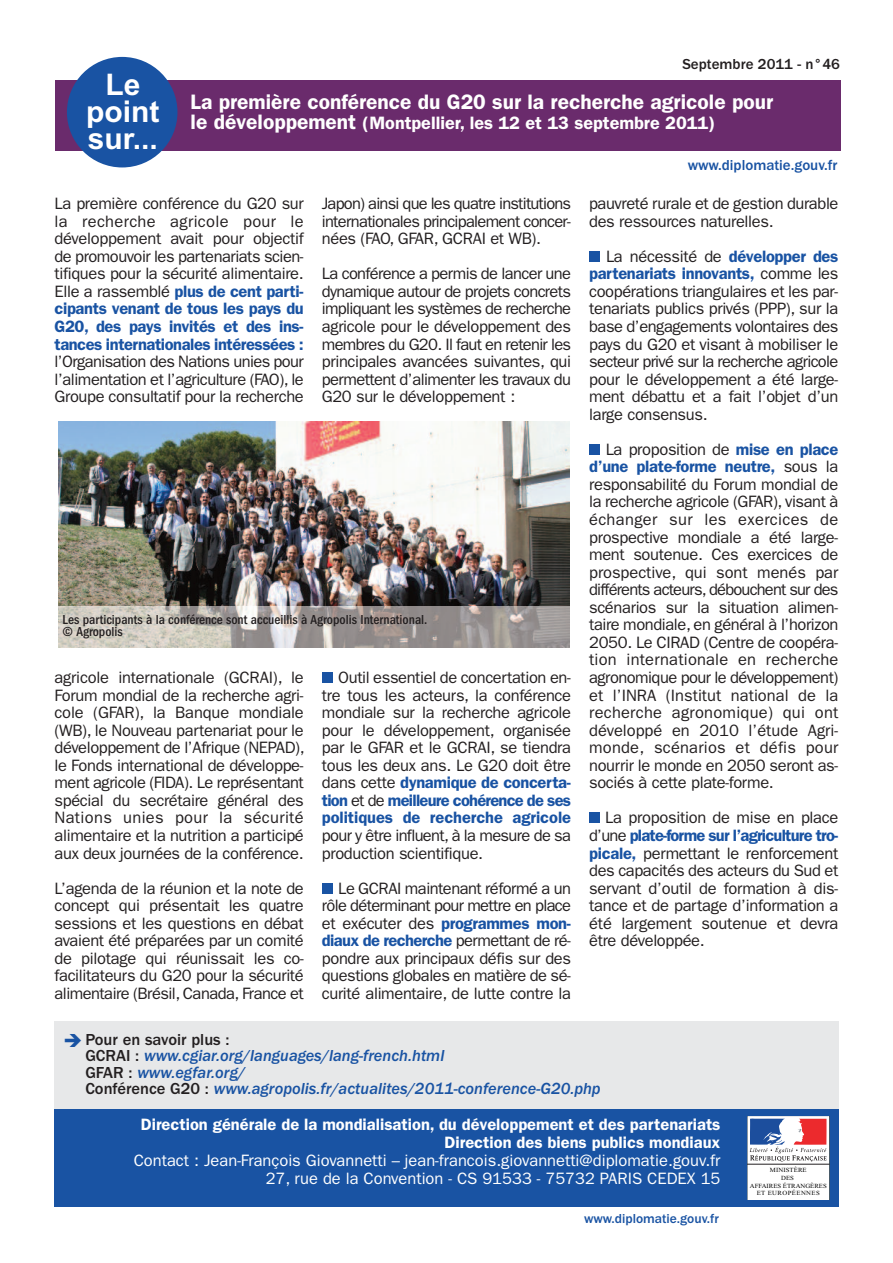
<style>
.page{position:relative;width:893px;height:1263px;background:#fff}
.page>*{position:absolute;margin:0;border:0;box-sizing:border-box;transform-origin:0 0}
.t1{font:700 30px/27px "Arial";color:#fff;text-align:center}
.t2{font:600 21px "ITC Franklin Gothic Std";color:#fff}
.t3{font:600 18px "ITC Franklin Gothic Std";color:#fff}
.t4{font:16.5px/17.5px "ITC Franklin Gothic Std";letter-spacing:-.02em;color:#231f20;text-align:justify}
.t5{font:16.5px/16.5px "ITC Franklin Gothic Std Med It";color:#1953a3}
.t6{font:16.5px/18px "ITC Franklin Gothic Std";color:#fff;text-align:right}
.t7{font:600 16.5px/18px "ITC Franklin Gothic Std";color:#fff;text-align:right}
.t8{font:500 16.5px "ITC Franklin Gothic Std";color:#231f20}
.t9{font:500 15px "ITC Franklin Gothic Std";color:#1953a3}
.t10{font:500 15px "ITC Franklin Gothic Std";color:#231f20}
.t11{font:500 condensed 13.5px/12px "ITC Franklin Gothic Std";color:#231f20}
.t12{font:500 13.5px "ITC Franklin Gothic Std";color:#1953a3}
.t13{font:6.3px/7.6px "Times New Roman";letter-spacing:.015em;color:#000;text-align:center;scale:1.08 1}
.s1{font-size:21px}
.s2{font-weight:600;color:#1953a3}
.s3{font-family:"ITC Franklin Gothic Std";font-weight:500;color:#231f20}
</style>
<div class="page">
<div style="left:55px;top:80px;width:785px;height:71px;background:#6a2b6c"></div>
<div style="left:67px;top:57px;width:110px;height:110px;background:#1953a3;border-radius:50%"></div>
<div style="left:54px;top:1109px;width:785px;height:97px;background:#1953a3"></div>
<svg style="left:747px;top:1116px;width:82px;height:84px;background:#dcced7"></svg>
<hr style="left:747px;top:1164px;width:82px;height:1px;background:#231f20">
<img style="left:58px;top:421px;width:511px;height:185px">
<svg style="left:58px;top:606px;width:512px;height:42px"></svg>
<img style="left:58px;top:606px;width:511px;height:41px">
<div style="left:54px;top:1021px;width:785px;height:87px;background:#e7e8e9"></div>
<div style="left:322px;top:883px;width:10px;height:10px;background:#1953a3"></div>
<div style="left:590px;top:251px;width:10px;height:11px;background:#1953a3"></div>
<div style="left:589px;top:444px;width:11px;height:11px;background:#1953a3"></div>
<div style="left:589px;top:813px;width:10px;height:10px;background:#1953a3"></div>
<div style="left:322px;top:672px;width:10px;height:10px;background:#1953a3"></div>
<h1 class="t1" style="left:86px;top:71px;width:75px">Le point sur...</h1>
<p class="t10" style="left:682px;top:59px;width:159px">Septembre 2011 - n°46</p>
<p class="t2" style="left:191px;top:95px;width:584px">La première conférence du G20 sur la recherche agricole pour</p>
<p class="t3" style="left:191px;top:116px;width:526px"><span class="s1">le développement</span> (Montpellier, les 12 et 13 septembre 2011)</p>
<p class="t9" style="left:688px;top:160px;width:151px">www.diplomatie.gouv.fr</p>
<p class="t4" style="left:55px;top:196px;width:251px">La première conférence du G20 sur la recherche agricole pour le développement avait pour objectif de promouvoir les partenariats scien&shy;tifiques pour la sécurité alimentaire.<br>Elle a rassemblé <span class="s2">plus de cent parti&shy;cipants venant de tous les pays du G20, des pays invités et des ins&shy;tances internationales intéressées :</span></p>
<p class="t4" style="left:55px;top:354px;width:251px">l’Organisation des Nations unies pour l’alimentation et l’agriculture (FAO), le Groupe consultatif pour la recherche</p>
<p class="t4" style="left:322px;top:196px;width:251px">Japon) ainsi que les quatre institutions internationales principalement concer&shy;nées (FAO, GFAR, GCRAI et WB).</p>
<p class="t4" style="left:322px;top:266px;width:251px">La conférence a permis de lancer une dynamique autour de projets concrets impliquant les systèmes de recherche agricole pour le développement des membres du G20. Il faut en retenir les principales avancées suivantes, qui permettent d’alimenter les travaux du G20 sur le développement :</p>
<p class="t11" style="left:63px;top:615px;width:366px">Les participants à la conférence sont accueillis à Agropolis International. © Agropolis</p>
<p class="t4" style="left:55px;top:670px;width:252px">agricole internationale (GCRAI), le Forum mondial de la recherche agri&shy;cole (GFAR), la Banque mondiale (WB), le Nouveau partenariat pour le développement de l’Afrique (NEPAD), le Fonds international de développe&shy;ment agricole (FIDA). Le représentant spécial du secrétaire général des Nations unies pour la sécurité alimentaire et la nutrition a participé aux deux journées de la conférence.</p>
<p class="t4" style="left:55px;top:880px;width:251px">L’agenda de la réunion et la note de concept qui présentait les quatre sessions et les questions en débat avaient été préparées par un comité de pilotage qui réunissait les co&shy;facilitateurs du G20 pour la sécurité alimentaire (Brésil, Canada, France et</p>
<p class="t4" style="left:322px;top:670px;width:251px;text-indent:16px">Outil essentiel de concertation en&shy;tre tous les acteurs, la conférence mondiale sur la recherche agricole pour le développement, organisée par le GFAR et le GCRAI, se tiendra tous les deux ans. Le G20 doit être dans cette <span class="s2">dynamique de concerta&shy;tion</span> et de <span class="s2">meilleure cohérence de ses politiques de recherche agricole</span></p>
<p class="t4" style="left:322px;top:828px;width:251px">pour y être influent, à la mesure de sa production scientifique.</p>
<p class="t4" style="left:322px;top:880px;width:251px;text-indent:16px">Le GCRAI maintenant réformé a un rôle déterminant pour mettre en place et exécuter des <span class="s2">programmes mon&shy;diaux de recherche</span> permettant de ré&shy;pondre aux principaux défis sur des questions globales en matière de sé&shy;curité alimentaire, de lutte contre la</p>
<p class="t4" style="left:589px;top:196px;width:251px">pauvreté rurale et de gestion durable des ressources naturelles.</p>
<p class="t4" style="left:589px;top:249px;width:251px;text-indent:17px">La nécessité de <span class="s2">développer des partenariats innovants,</span> comme les coopérations triangulaires et les par&shy;tenariats publics privés (PPP), sur la base d’engagements volontaires des pays du G20 et visant à mobiliser le secteur privé sur la recherche agricole pour le développement a été large&shy;ment débattu et a fait l’objet d’un large consensus.</p>
<p class="t4" style="left:589px;top:442px;width:251px;text-indent:17px">La proposition de <span class="s2">mise en place d’une plate-forme neutre,</span> sous la responsabilité du Forum mondial de la recherche agricole (GFAR), visant à échanger sur les exercices de prospective mondiale a été large&shy;ment soutenue. Ces exercices de prospective, qui sont menés par différents acteurs, débouchent sur des scénarios sur la situation alimen&shy;taire mondiale, en général à l’horizon 2050. Le CIRAD (Centre de coopéra&shy;tion internationale en recherche agronomique pour le développement) et l’INRA (Institut national de la recherche agronomique) qui ont développé en 2010 l’étude Agri&shy;monde, scénarios et défis pour nourrir le monde en 2050 seront as&shy;sociés à cette plate-forme.</p>
<p class="t4" style="left:589px;top:810px;width:251px;text-indent:16px">La proposition de mise en place d’une <span class="s2">plate-forme sur l’agriculture tro&shy;picale,</span> permettant le renforcement des capacités des acteurs du Sud et servant d’outil de formation à dis&shy;tance et de partage d’information a été largement soutenue et devra être développée.</p>
<p class="t8" style="left:85px;top:1034px;width:146px">Pour en savoir plus :</p>
<p class="t5" style="left:85px;top:1049px;width:517px"><span class="s3">GCRAI :</span> www.cgiar.org/languages/lang-french.html<br><span class="s3">GFAR :</span> www.egfar.org/<br><span class="s3">Conférence G20 :</span> www.agropolis.fr/actualites/2011-conference-G20.php</p>
<p class="t7" style="left:141px;top:1116px;width:581px">Direction générale de la mondialisation, du développement et des partenariats<br>Direction des biens publics mondiaux</p>
<p class="t6" style="left:134px;top:1152px;width:588px">Contact : Jean-François Giovannetti – jean-francois.giovannetti@diplomatie.gouv.fr<br>27, rue de la Convention - CS 91533 - 75732 PARIS CEDEX 15</p>
<p class="t12" style="left:584px;top:1214px;width:136px">www.diplomatie.gouv.fr</p>
<p class="t13" style="left:750px;top:1166px;width:73px">MINISTÈRE<br>DES<br>AFFAIRES ÉTRANGÈRES<br>ET EUROPÉENNES</p>
</div>
